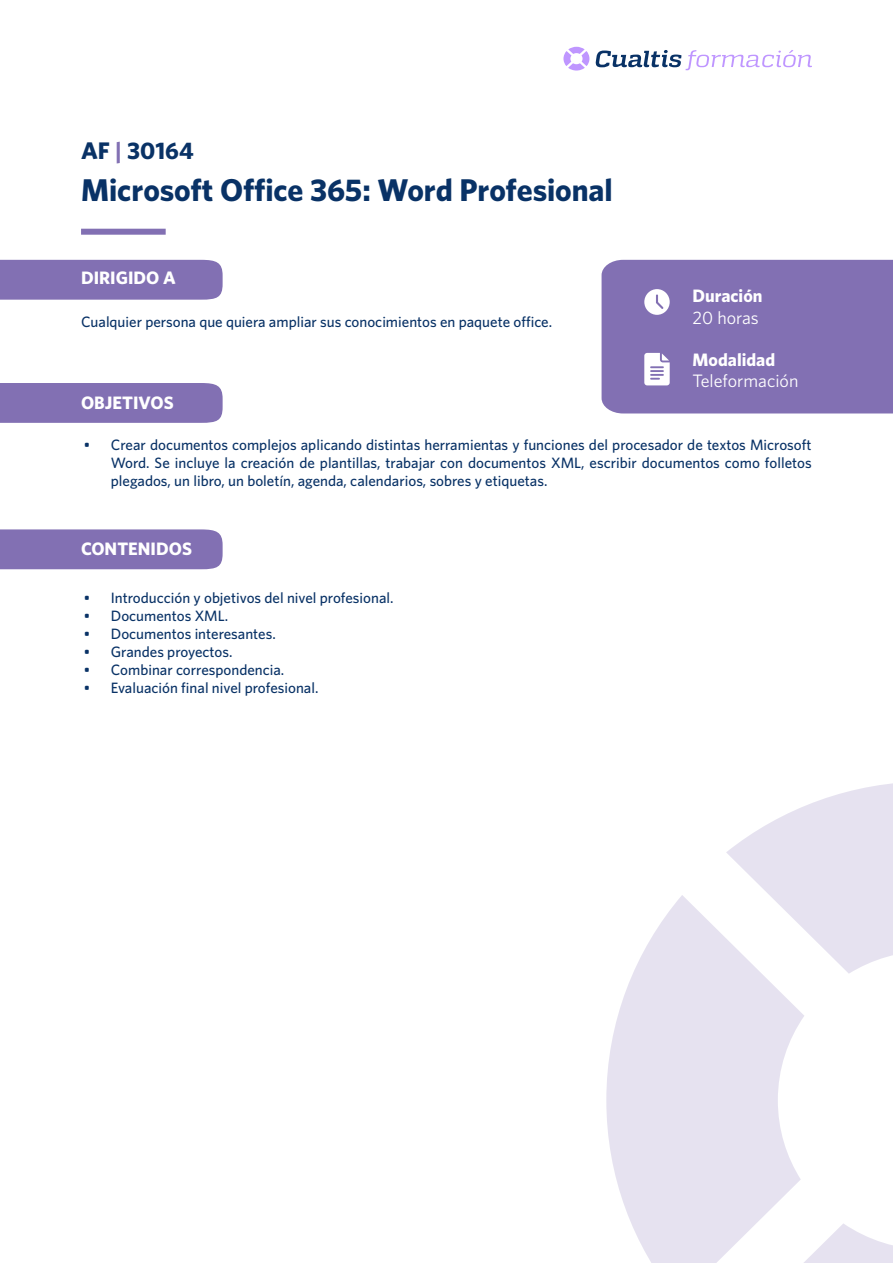
<style>
.page{position:relative;width:893px;height:1263px;background:#fff}
.page>*{position:absolute;margin:0;border:0;box-sizing:border-box;transform-origin:0 0}
.t1{font:700 31.5px "Whitney";letter-spacing:-.005em;color:#093266}
.t2{font:700 24px "Whitney";color:#093266}
.t3{font:700 18px "Whitney";color:#fff}
.t4{font:18px "Whitney";color:#fff}
.t5{font:500 15px/18px "Whitney";color:#093266;text-align:justify}
.s1{color:#8270b3}
</style>
<div class="page">
<svg style="left:726px;top:783px;width:167px;height:190px"></svg>
<svg style="left:804px;top:1223px;width:89px;height:40px"></svg>
<svg style="left:606px;top:895px;width:198px;height:368px;fill:#e6e2f0"></svg>
<div style="left:81px;top:229px;width:85px;height:6px;background:#8270b3"></div>
<div style="left:0;top:260px;width:223px;height:40px;background:#8270b3"></div>
<div style="left:0;top:383px;width:223px;height:40px;background:#8270b3"></div>
<div style="left:0;top:529px;width:223px;height:40px;background:#8270b3"></div>
<div style="left:602px;top:260px;width:291px;height:153px;background:#8270b3"></div>
<svg style="left:563px;top:47px;width:26px;height:24px"></svg>
<svg style="left:595px;top:50px;width:217px;height:20px"></svg>
<h2 class="t2" style="left:81px;top:136px;width:114px">AF <span class="s1">|</span> 30164</h2>
<h1 class="t1" style="left:81px;top:171px;width:533px">Microsoft Office 365: Word Profesional</h1>
<p class="t3" style="left:81px;top:267px;width:96px">DIRIGIDO A</p>
<p class="t5" style="left:81px;top:312px;width:473px">Cualquier persona que quiera ampliar sus conocimientos en paquete office.</p>
<p class="t3" style="left:81px;top:391px;width:94px">OBJETIVOS</p>
<p class="t3" style="left:693px;top:285px;width:71px">Duración</p>
<p class="t4" style="left:693px;top:307px;width:68px">20 horas</p>
<p class="t3" style="left:693px;top:349px;width:84px">Modalidad</p>
<p class="t4" style="left:693px;top:371px;width:107px">Teleformación</p>
<p class="t5" style="left:111px;top:435px;width:702px;text-indent:-27px">• Crear documentos complejos aplicando distintas herramientas y funciones del procesador de textos Microsoft Word. Se incluye la creación de plantillas, trabajar con documentos XML, escribir documentos como folletos plegados, un libro, un boletín, agenda, calendarios, sobres y etiquetas.</p>
<p class="t3" style="left:81px;top:538px;width:112px">CONTENIDOS</p>
<p class="t5" style="left:84px;top:589px;width:311px">• Introducción y objetivos del nivel profesional.</p>
<p class="t5" style="left:84px;top:607px;width:146px">• Documentos XML.</p>
<p class="t5" style="left:84px;top:625px;width:193px">• Documentos interesantes.</p>
<p class="t5" style="left:84px;top:643px;width:150px">• Grandes proyectos.</p>
<p class="t5" style="left:84px;top:661px;width:202px">• Combinar correspondencia.</p>
<p class="t5" style="left:84px;top:679px;width:236px">• Evaluación final nivel profesional.</p>
</div>
